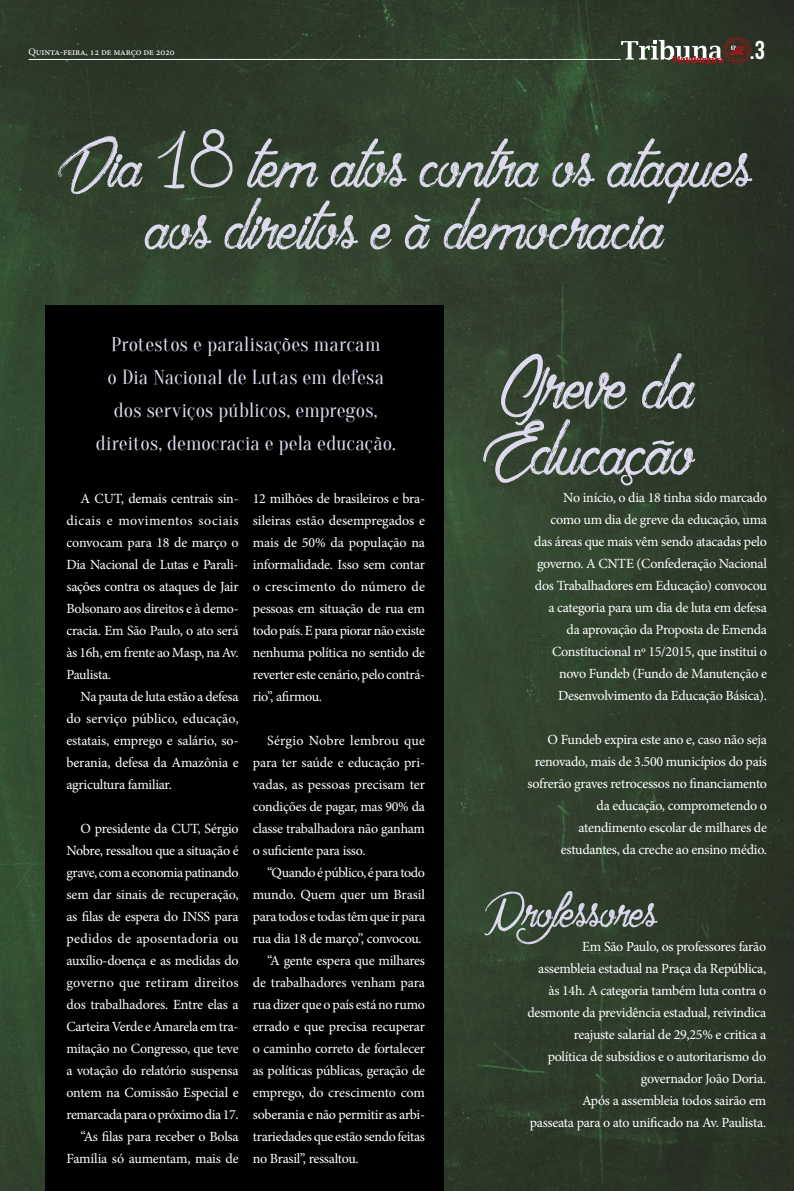
<style>
.page{position:relative;width:794px;height:1191px;background:#fff}
.page>*{position:absolute;margin:0;border:0;box-sizing:border-box;transform-origin:0 0}
.t1{font:80px/66px "Claudetteaimele Chocolat";letter-spacing:.01em;color:#dddaee}
.t2{font:74px/62px "Claudetteaimele Chocolat";letter-spacing:.02em;color:#dddaee;text-align:center}
.t3{font:52px "Claudetteaimele Chocolat";letter-spacing:.02em;color:#dddaee}
.t4{font:25.8px "Bebas Neue";color:#fff}
.t5{font:20px/33px "Oranienbaum";letter-spacing:.01em;color:#dddaee;text-align:center}
.t6{font:14px/22px "Minion Pro";letter-spacing:-.02em;color:#fff;text-align:right}
.t7{font:10px "Minion Pro";letter-spacing:-.02em;color:#fff}
</style>
<div class="page">
<img style="left:0;top:0;width:794px;height:1191px">
<hr style="left:29px;top:59px;width:591px;height:1px;background:#fff">
<svg style="left:621px;top:36px;width:130px;height:28px;background:#625a4e"></svg>
<div style="left:45px;top:305px;width:399px;height:886px;background:#000"></div>
<p class="t7" style="left:29px;top:45px;width:148px">Quinta-feira, 12 de março de 2020</p>
<h3 class="t4" style="left:750px;top:36px;width:17px">.3</h3>
<h2 class="t2" style="left:59px;top:135px;width:693px">Dia 18 tem atos contra os ataques aos direitos e à democracia</h2>
<h3 class="t5" style="left:96px;top:328px;width:302px">Protestos e paralisações marcam<br>o Dia Nacional de Lutas em defesa dos serviços públicos, empregos, direitos, democracia e pela educação.</h3>
<p class="t6" style="left:66px;top:487px;width:174px;text-align:justify;text-indent:14px">A CUT, demais centrais sin&shy;dicais e movimentos sociais convocam para 18 de março o Dia Nacional de Lutas e Parali&shy;sações contra os ataques de Jair Bolsonaro aos direitos e à demo&shy;cracia. Em São Paulo, o ato será às 16h, em frente ao Masp, na Av.<br>Paulista.</p>
<p class="t6" style="left:66px;top:685px;width:174px;text-align:justify;text-indent:14px">Na pauta de luta estão a defesa do serviço público, educação, estatais, emprego e salário, so&shy;berania, defesa da Amazônia e agricultura familiar.</p>
<p class="t6" style="left:66px;top:817px;width:174px">O presidente da CUT, Sérgio<br>Nobre, ressaltou que a situação é grave, com a economia patinando sem dar sinais de recuperação, as filas de espera do INSS para pedidos de aposentadoria ou auxílio-doença e as medidas do governo que retiram direitos dos trabalhadores. Entre elas a<br>Carteira Verde e Amarela em tra&shy;mitação no Congresso, que teve a votação do relatório suspensa ontem na Comissão Especial e remarcada para o próximo dia 17. “As filas para receber o Bolsa<br>Família só aumentam, mais de</p>
<p class="t6" style="left:253px;top:487px;width:174px;text-align:justify">12 milhões de brasileiros e bra&shy;sileiras estão desempregados e mais de 50% da população na informalidade. Isso sem contar o crescimento do número de pessoas em situação de rua em todo país. E para piorar não existe nenhuma política no sentido de reverter este cenário, pelo contrá&shy;rio”, afirmou.</p>
<p class="t6" style="left:253px;top:729px;width:174px;text-align:justify;text-indent:14px">Sérgio Nobre lembrou que para ter saúde e educação pri&shy;vadas, as pessoas precisam ter condições de pagar, mas 90% da classe trabalhadora não ganham o suficiente para isso.</p>
<p class="t6" style="left:267px;top:861px;width:159px">“Quando é público, é para todo</p>
<p class="t6" style="left:253px;top:883px;width:174px">mundo. Quem quer um Brasil</p>
<p class="t6" style="left:253px;top:905px;width:174px">para todos e todas têm que ir para</p>
<p class="t6" style="left:253px;top:927px;width:170px">rua dia 18 de março”, convocou.</p>
<p class="t6" style="left:267px;top:949px;width:159px">“A gente espera que milhares</p>
<p class="t6" style="left:253px;top:971px;width:174px">de trabalhadores venham para</p>
<p class="t6" style="left:253px;top:993px;width:174px">rua dizer que o país está no rumo</p>
<p class="t6" style="left:253px;top:1015px;width:174px">errado e que precisa recuperar</p>
<p class="t6" style="left:253px;top:1037px;width:174px">o caminho correto de fortalecer</p>
<p class="t6" style="left:253px;top:1059px;width:174px">as políticas públicas, geração de</p>
<p class="t6" style="left:253px;top:1081px;width:174px">emprego, do crescimento com</p>
<p class="t6" style="left:253px;top:1103px;width:174px">soberania e não permitir as arbi-</p>
<p class="t6" style="left:253px;top:1125px;width:174px">trariedades que estão sendo feitas</p>
<p class="t6" style="left:253px;top:1147px;width:107px">no Brasil”, ressaltou.</p>
<h1 class="t1" style="left:480px;top:353px;width:215px">Greve da<br>Educação</h1>
<p class="t6" style="left:534px;top:486px;width:234px">No início, o dia 18 tinha sido marcado como um dia de greve da educação, uma das áreas que mais vêm sendo atacadas pelo governo. A CNTE (Confederação Nacional dos Trabalhadores em Educação) convocou a categoria para um dia de luta em defesa da aprovação da Proposta de Emenda Constitucional nº 15/2015, que institui o novo Fundeb (Fundo de Manutenção e Desenvolvimento da Educação Básica).</p>
<p class="t6" style="left:527px;top:728px;width:241px">O Fundeb expira este ano e, caso não seja renovado, mais de 3.500 municípios do país sofrerão graves retrocessos no financiamento da educação, comprometendo o atendimento escolar de milhares de estudantes, da creche ao ensino médio.</p>
<h3 class="t3" style="left:480px;top:880px;width:177px">Professores</h3>
<p class="t6" style="left:527px;top:935px;width:240px">Em São Paulo, os professores farão assembleia estadual na Praça da República, às 14h. A categoria também luta contra o desmonte da previdência estadual, reivindica reajuste salarial de 29,25% e critica a<br>política de subsídios e o autoritarismo do governador João Doria.<br>Após a assembleia todos sairão em<br>passeata para o ato unificado na Av. Paulista.</p>
</div>
